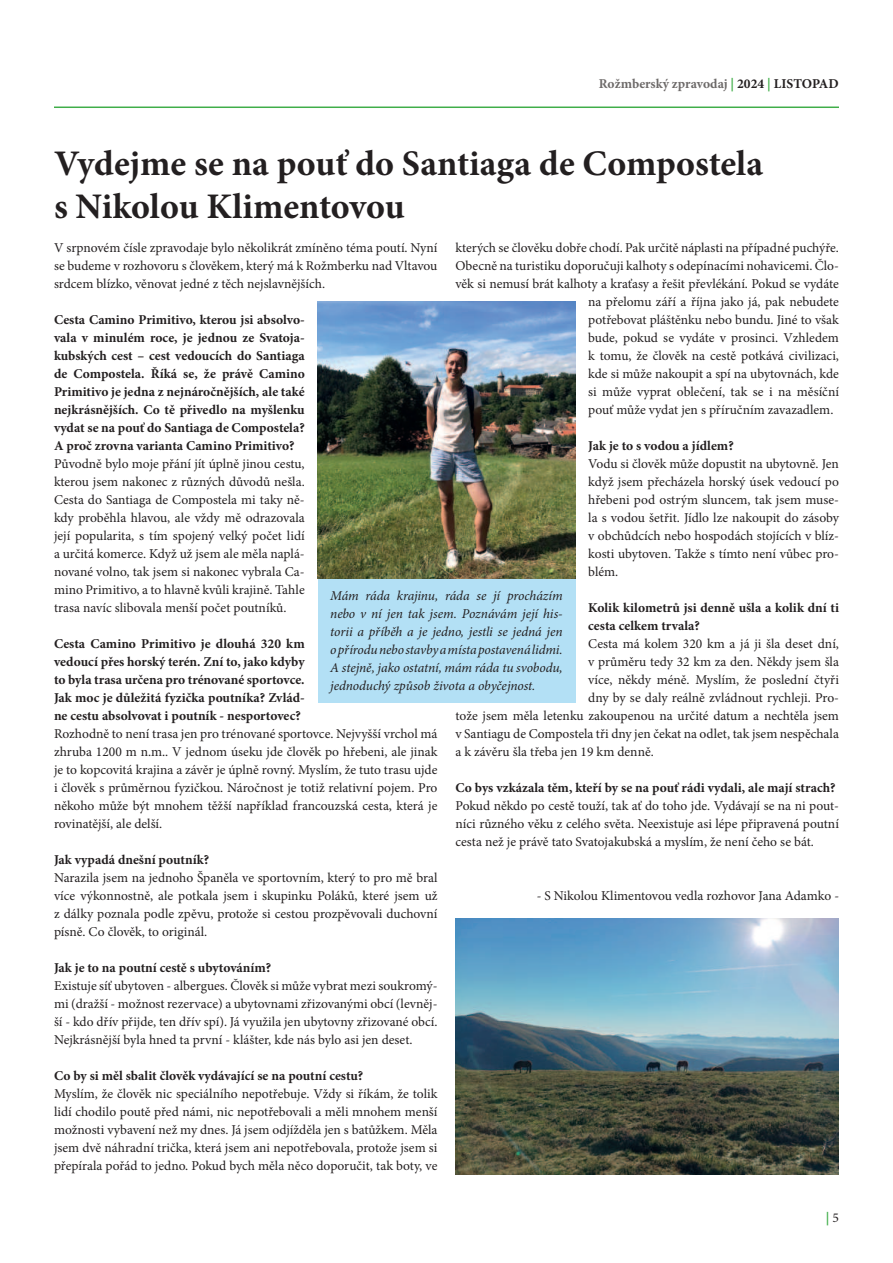
<style>
.page{position:relative;width:893px;height:1263px;background:#fff}
.page>*{position:absolute;margin:0;border:0;box-sizing:border-box;transform-origin:0 0}
.t1{font:700 36px/43.2px "Minion Pro";color:#231f20}
.t2{font:13.5px/18px "Minion Pro";color:#231f20;text-align:justify}
.t3{font:700 13.5px/18px "Minion Pro";color:#231f20;text-align:justify}
.t4{font:italic 13.5px/18px "Minion Pro";letter-spacing:-.005em;color:#231f20;text-align:justify}
.t5{font:700 13.5px "Minion Pro";color:#6d6a69}
.t6{font:700 13.5px "Minion Pro";color:#40ae49}
.s1{color:#40ae49}
.s2{color:#231f20}
.s3{font-style:italic}
.s4{font-weight:400;color:#231f20}
</style>
<div class="page">
<hr style="left:54px;top:107px;width:785px;height:1px;background:#40ae49">
<div style="left:317px;top:570px;width:258px;height:133px;background:#b3e0f5"></div>
<img style="left:317px;top:302px;width:258px;height:277px">
<img style="left:455px;top:918px;width:384px;height:257px">
<p class="t5" style="left:599px;top:76px;width:242px">Rožmberský zpravodaj <span class="s1">|</span> <span class="s2">2024</span> <span class="s1">|</span> <span class="s2">LISTOPAD</span></p>
<h1 class="t1" style="left:54px;top:143px;width:711px">Vydejme se na pouť do Santiaga de Compostela s Nikolou Klimentovou</h1>
<p class="t2" style="left:54px;top:239px;width:385px">V srpnovém čísle zpravodaje bylo několikrát zmíněno téma poutí. Nyní se budeme v rozhovoru s člověkem, který má k Rožmberku nad Vltavou srdcem blízko, věnovat jedné z těch nejslavnějších.</p>
<p class="t3" style="left:54px;top:311px;width:252px">Cesta Camino Primitivo, kterou jsi absolvo&shy;vala v minulém roce, je jednou ze Svatoja&shy;kubských cest – cest vedoucích do Santiaga de Compostela. Říká se, že právě Camino Primitivo je jedna z nejnáročnějších, ale také nejkrásnějších. Co tě přivedlo na myšlenku vydat se na pouť do Santiaga de Compostela?<br>A proč zrovna varianta Camino Primitivo?</p>
<p class="t2" style="left:54px;top:455px;width:252px">Původně bylo moje přání jít úplně jinou cestu, kterou jsem nakonec z různých důvodů nešla.<br>Cesta do Santiaga de Compostela mi taky ně&shy;kdy proběhla hlavou, ale vždy mě odrazovala její popularita, s tím spojený velký počet lidí a určitá komerce. Když už jsem ale měla naplá&shy;nované volno, tak jsem si nakonec vybrala Ca&shy;mino Primitivo, a to hlavně kvůli krajině. Tahle trasa navíc slibovala menší počet poutníků.</p>
<p class="t3" style="left:54px;top:635px;width:252px">Cesta Camino Primitivo je dlouhá 320 km vedoucí přes horský terén. Zní to, jako kdyby to byla trasa určena pro trénované sportovce.<br>Jak moc je důležitá fyzička poutníka? Zvlád&shy;ne cestu absolvovat i poutník - nesportovec?</p>
<p class="t2" style="left:54px;top:725px;width:385px">Rozhodně to není trasa jen pro trénované sportovce. Nejvyšší vrchol má zhruba 1200 m n.m.. V jednom úseku jde člověk po hřebeni, ale jinak je to kopcovitá krajina a závěr je úplně rovný. Myslím, že tuto trasu ujde i člověk s průměrnou fyzičkou. Náročnost je totiž relativní pojem. Pro někoho může být mnohem těžší například francouzská cesta, která je rovinatější, ale delší.</p>
<p class="t3" style="left:54px;top:851px;width:157px">Jak vypadá dnešní poutník?</p>
<p class="t2" style="left:54px;top:869px;width:385px">Narazila jsem na jednoho Španěla ve sportovním, který to pro mě bral více výkonnostně, ale potkala jsem i skupinku Poláků, které jsem už z dálky poznala podle zpěvu, protože si cestou prozpěvovali duchovní písně. Co člověk, to originál.</p>
<p class="t3" style="left:54px;top:959px;width:219px">Jak je to na poutní cestě s ubytováním?</p>
<p class="t2" style="left:54px;top:977px;width:385px">Existuje síť ubytoven - albergues. Člověk si může vybrat mezi soukromý&shy;mi (dražší - možnost rezervace) a ubytovnami zřizovanými obcí (levněj&shy;ší - kdo dřív přijde, ten dřív spí). Já využila jen ubytovny zřizované obcí.<br>Nejkrásnější byla hned ta první - klášter, kde nás bylo asi jen deset.</p>
<p class="t3" style="left:54px;top:1067px;width:311px">Co by si měl sbalit člověk vydávající se na poutní cestu?</p>
<p class="t2" style="left:54px;top:1085px;width:385px">Myslím, že člověk nic speciálního nepotřebuje. Vždy si říkám, že tolik lidí chodilo poutě před námi, nic nepotřebovali a měli mnohem menší možnosti vybavení než my dnes. Já jsem odjížděla jen s batůžkem. Měla jsem dvě náhradní trička, která jsem ani nepotřebovala, protože jsem si přepírala pořád to jedno. Pokud bych měla něco doporučit, tak boty, ve</p>
<p class="t2" style="left:455px;top:239px;width:385px">kterých se člověku dobře chodí. Pak určitě náplasti na případné puchýře.</p>
<p class="t2" style="left:455px;top:257px;width:385px">Obecně na turistiku doporučuji kalhoty s odepínacími nohavicemi. Člo-</p>
<p class="t2" style="left:455px;top:275px;width:385px">věk si nemusí brát kalhoty a kraťasy a řešit převlékání. Pokud se vydáte</p>
<p class="t2" style="left:588px;top:293px;width:252px">na přelomu září a října jako já, pak nebudete</p>
<p class="t2" style="left:588px;top:311px;width:252px">potřebovat pláštěnku nebo bundu. Jiné to však</p>
<p class="t2" style="left:588px;top:329px;width:252px">bude, pokud se vydáte v prosinci. Vzhledem</p>
<p class="t2" style="left:588px;top:347px;width:252px">k tomu, že člověk na cestě potkává civilizaci,</p>
<p class="t2" style="left:588px;top:365px;width:252px">kde si může nakoupit a spí na ubytovnách, kde</p>
<p class="t2" style="left:588px;top:383px;width:252px">si může vyprat oblečení, tak se i na měsíční</p>
<p class="t2" style="left:588px;top:401px;width:247px">pouť může vydat jen s příručním zavazadlem.</p>
<p class="t3" style="left:588px;top:437px;width:147px">Jak je to s vodou a jídlem?</p>
<p class="t2" style="left:588px;top:455px;width:252px">Vodu si člověk může dopustit na ubytovně. Jen když jsem přecházela horský úsek vedoucí po hřebeni pod ostrým sluncem, tak jsem muse&shy;la s vodou šetřit. Jídlo lze nakoupit do zásoby v obchůdcích nebo hospodách stojících v blíz&shy;kosti ubytoven. Takže s tímto není vůbec pro&shy;blém.</p>
<p class="t3" style="left:588px;top:599px;width:252px">Kolik kilometrů jsi denně ušla a kolik dní ti cesta celkem trvala?</p>
<p class="t2" style="left:588px;top:635px;width:252px">Cesta má kolem 320 km a já ji šla deset dní,</p>
<p class="t2" style="left:588px;top:653px;width:252px">v průměru tedy 32 km za den. Někdy jsem šla</p>
<p class="t2" style="left:588px;top:671px;width:252px">více, někdy méně. Myslím, že poslední čtyři</p>
<p class="t2" style="left:588px;top:689px;width:252px">dny by se daly reálně zvládnout rychleji. Pro-</p>
<p class="t2" style="left:455px;top:707px;width:385px">tože jsem měla letenku zakoupenou na určité datum a nechtěla jsem</p>
<p class="t2" style="left:455px;top:725px;width:385px">v Santiagu de Compostela tři dny jen čekat na odlet, tak jsem nespěchala</p>
<p class="t2" style="left:455px;top:743px;width:200px">a k závěru šla třeba jen 19 km denně.</p>
<p class="t3" style="left:455px;top:779px;width:381px">Co bys vzkázala těm, kteří by se na pouť rádi vydali, ale mají strach?</p>
<p class="t2" style="left:455px;top:797px;width:385px">Pokud někdo po cestě touží, tak ať do toho jde. Vydávají se na ni pout&shy;níci různého věku z celého světa. Neexistuje asi lépe připravená poutní cesta než je právě tato Svatojakubská a myslím, že není čeho se bát.</p>
<p class="t4" style="left:330px;top:587px;width:234px">Mám ráda krajinu, ráda se jí procházím nebo v ní jen tak jsem. Poznávám její his&shy;torii a příběh a je jedno, jestli se jedná jen o přírodu nebo stavby a místa postavená lidmi.<br>A stejně, jako ostatní, mám ráda tu svobodu, jednoduchý způsob života a obyčejnost.</p>
<p class="t2" style="left:537px;top:887px;width:304px"><span class="s3">-</span> S Nikolou Klimentovou vedla rozhovor Jana Adamko <span class="s3">-</span></p>
<p class="t6" style="left:826px;top:1211px;width:15px">| <span class="s4">5</span></p>
</div>
